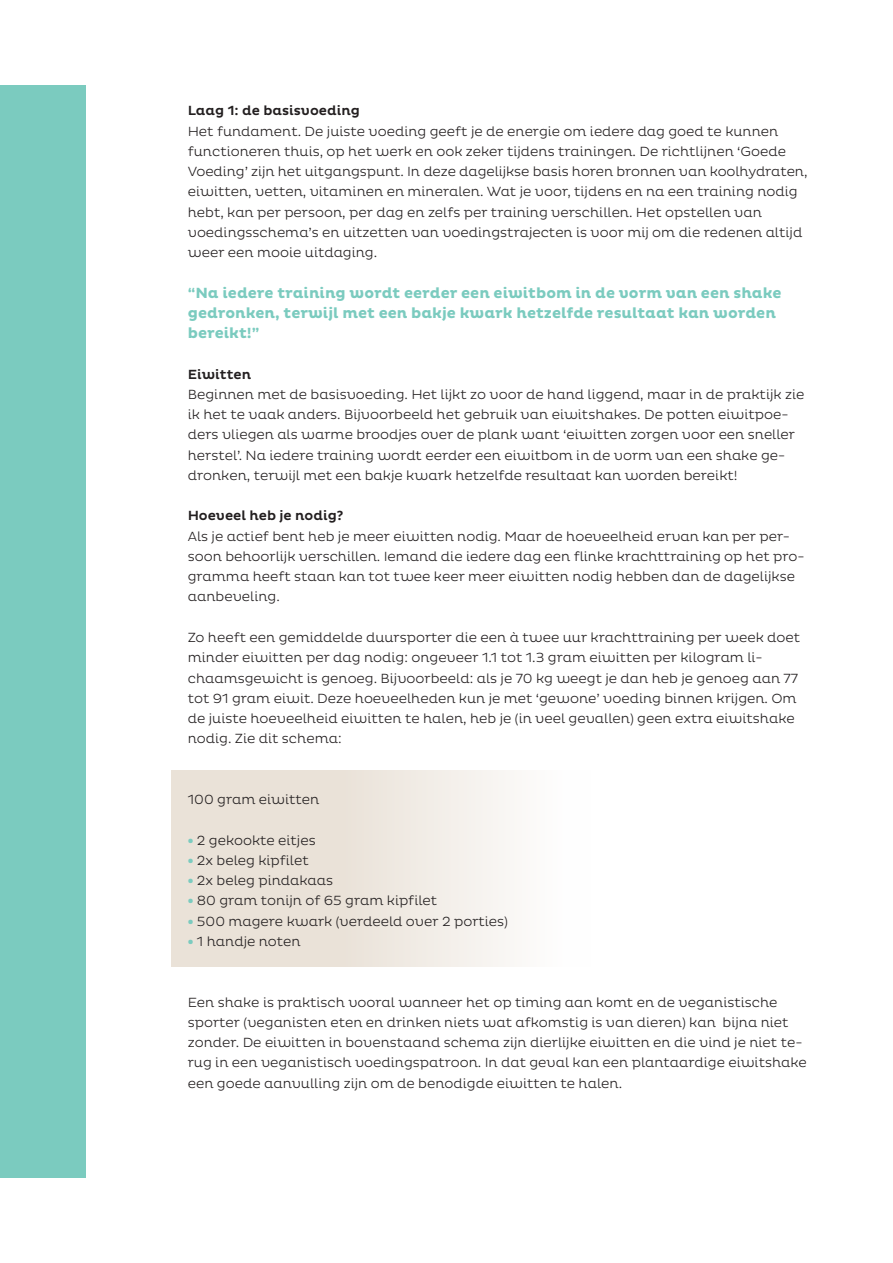
<style>
.page{position:relative;width:893px;height:1263px;background:#fff}
.page>*{position:absolute;margin:0;border:0;box-sizing:border-box;transform-origin:0 0}
.t1{font:700 15px/20.2px "Pluto";color:#7bcbbf}
.t2{font:300 13.5px/20.2px "Pluto";color:#231f20}
.t3{font:500 13.5px "Pluto";color:#231f20}
.s1{font-weight:900;color:#7bcbbf}
</style>
<div class="page">
<div style="left:171px;top:770px;width:420px;height:196px;background:linear-gradient(to right,#e5dbce,#fcfbfb)"></div>
<div style="left:0;top:85px;width:85px;height:1093px;background:#7bcbbf"></div>
<p class="t3" style="left:188px;top:103px;width:174px">Laag 1: de basisvoeding</p>
<p class="t2" style="left:188px;top:121px;width:621px">Het fundament. De juiste voeding geeft je de energie om iedere dag goed te kunnen functioneren thuis, op het werk en ook zeker tijdens trainingen. De richtlijnen ‘Goede Voeding’ zijn het uitgangspunt. In deze dagelijkse basis horen bronnen van koolhydraten, eiwitten, vetten, vitaminen en mineralen. Wat je voor, tijdens en na een training nodig hebt, kan per persoon, per dag en zelfs per training verschillen. Het opstellen van voedingsschema’s en uitzetten van voedingstrajecten is voor mij om die redenen altijd weer een mooie uitdaging.</p>
<p class="t1" style="left:188px;top:283px;width:595px">“Na iedere training wordt eerder een eiwitbom in de vorm van een shake gedronken, terwijl met een bakje kwark hetzelfde resultaat kan worden bereikt!”</p>
<p class="t3" style="left:188px;top:366px;width:65px">Eiwitten</p>
<p class="t2" style="left:188px;top:384px;width:618px">Beginnen met de basisvoeding. Het lijkt zo voor de hand liggend, maar in de praktijk zie ik het te vaak anders. Bijvoorbeeld het gebruik van eiwitshakes. De potten eiwitpoe&shy;ders vliegen als warme broodjes over de plank want ‘eiwitten zorgen voor een sneller herstel’. Na iedere training wordt eerder een eiwitbom in de vorm van een shake ge&shy;dronken, terwijl met een bakje kwark hetzelfde resultaat kan worden bereikt!</p>
<p class="t3" style="left:188px;top:508px;width:157px">Hoeveel heb je nodig?</p>
<p class="t2" style="left:188px;top:526px;width:618px">Als je actief bent heb je meer eiwitten nodig. Maar de hoeveelheid ervan kan per per&shy;soon behoorlijk verschillen. Iemand die iedere dag een flinke krachttraining op het pro&shy;gramma heeft staan kan tot twee keer meer eiwitten nodig hebben dan de dagelijkse aanbeveling.</p>
<p class="t2" style="left:188px;top:627px;width:614px">Zo heeft een gemiddelde duursporter die een à twee uur krachttraining per week doet minder eiwitten per dag nodig: ongeveer 1.1 tot 1.3 gram eiwitten per kilogram li&shy;chaamsgewicht is genoeg. Bijvoorbeeld: als je 70 kg weegt je dan heb je genoeg aan 77 tot 91 gram eiwit. Deze hoeveelheden kun je met ‘gewone’ voeding binnen krijgen. Om de juiste hoeveelheid eiwitten te halen, heb je (in veel gevallen) geen extra eiwitshake nodig. Zie dit schema:</p>
<p class="t2" style="left:188px;top:789px;width:133px">100 gram eiwitten</p>
<p class="t2" style="left:188px;top:830px;width:129px"><span class="s1">•</span> 2 gekookte eitjes</p>
<p class="t2" style="left:188px;top:850px;width:122px"><span class="s1">•</span> 2x beleg kipfilet</p>
<p class="t2" style="left:188px;top:870px;width:147px"><span class="s1">•</span> 2x beleg pindakaas</p>
<p class="t2" style="left:188px;top:891px;width:251px"><span class="s1">•</span> 80 gram tonijn of 65 gram kipfilet</p>
<p class="t2" style="left:188px;top:911px;width:322px"><span class="s1">•</span> 500 magere kwark (verdeeld over 2 porties)</p>
<p class="t2" style="left:188px;top:931px;width:114px"><span class="s1">•</span> 1 handje noten</p>
<p class="t2" style="left:188px;top:992px;width:621px">Een shake is praktisch vooral wanneer het op timing aan komt en de veganistische sporter (veganisten eten en drinken niets wat afkomstig is van dieren) kan bijna niet zonder. De eiwitten in bovenstaand schema zijn dierlijke eiwitten en die vind je niet te&shy;rug in een veganistisch voedingspatroon. In dat geval kan een plantaardige eiwitshake een goede aanvulling zijn om de benodigde eiwitten te halen.</p>
</div>
